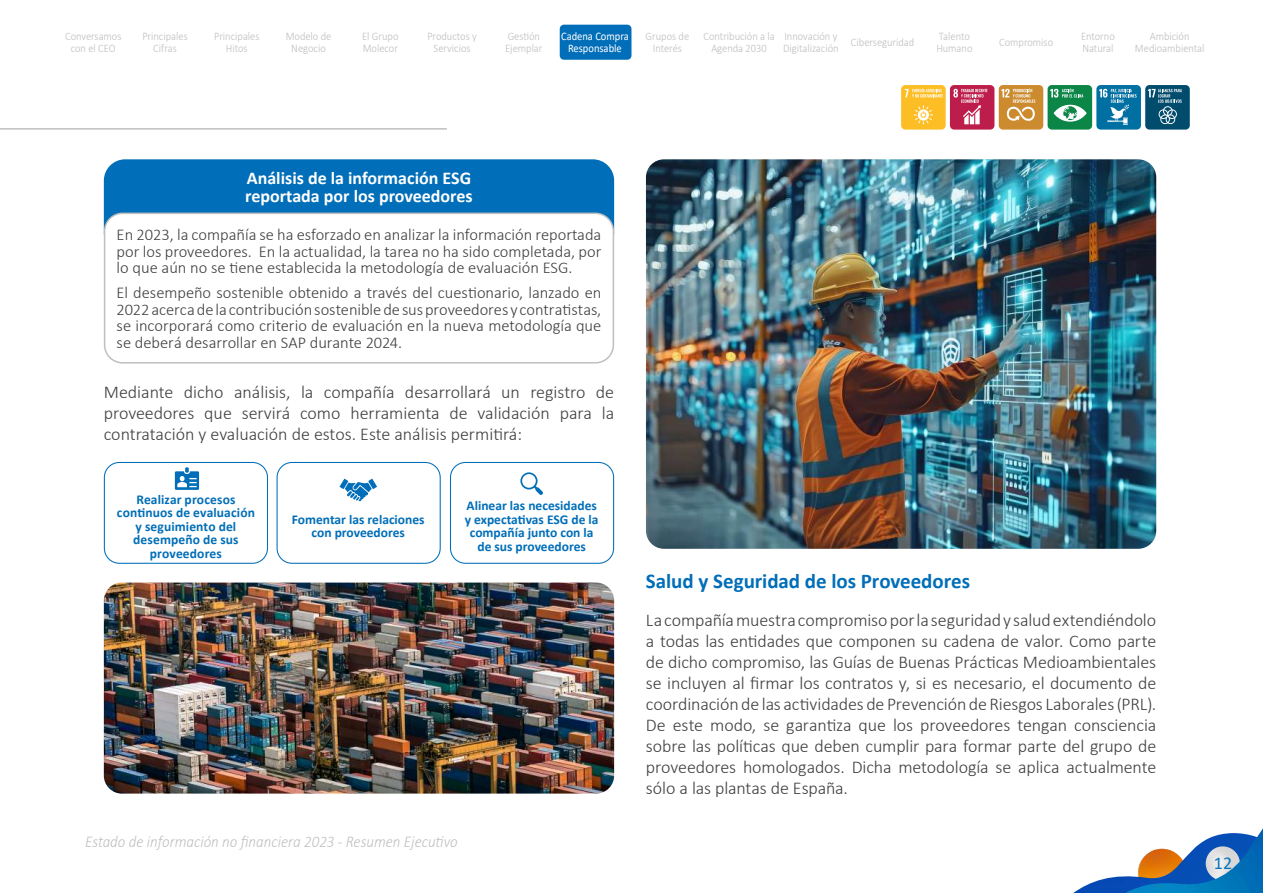
<style>
.page{position:relative;width:1263px;height:893px;background:#fff}
.page>*{position:absolute;margin:0;border:0;box-sizing:border-box;transform-origin:0 0}
.t1{font:700 21px "Calibri";color:#006eb8}
.t2{font:300 18px/21px "Calibri";letter-spacing:-.005em;color:#3e3e3f;text-align:justify}
.t3{font:700 18px/18px "Calibri";color:#fff}
.t4{font:18px "Calibri";color:#0773bb}
.t5{font:300 16.5px/16.5px "Calibri";color:#3e3e3f;text-align:justify}
.t6{font:italic 300 16.5px "Calibri";color:#bfbfbf;scale:.91 1}
.t7{font:700 13.5px/13.5px "Calibri";color:#006eb8;text-align:center}
.t8{font:300 11.55px/12px "Calibri";color:#bcbdc0;text-align:center;scale:.91 1}
.t9{font:11.55px/12px "Calibri";color:#fff;text-align:center;scale:.91 1}
</style>
<div class="page">
<hr style="left:0;top:128px;width:447px;height:2px;background:#bfbfbf">
<div style="left:901px;top:85px;width:45px;height:45px;background:#fdbe25;border-radius:4px"></div>
<svg style="left:905px;top:88px;width:38px;height:10px"></svg>
<svg style="left:914px;top:105px;width:19px;height:20px"></svg>
<div style="left:999px;top:85px;width:44px;height:45px;background:#cc8b2e;border-radius:4px"></div>
<svg style="left:1001px;top:88px;width:34px;height:33px"></svg>
<div style="left:1096px;top:85px;width:45px;height:45px;background:#0070a3;border-radius:4px"></div>
<svg style="left:1099px;top:89px;width:37px;height:36px"></svg>
<div style="left:1145px;top:85px;width:45px;height:45px;background:#014b6c;border-radius:4px"></div>
<svg style="left:1148px;top:89px;width:34px;height:35px"></svg>
<div style="left:1047px;top:85px;width:45px;height:45px;background:#0b8647;border-radius:4px"></div>
<svg style="left:1050px;top:88px;width:33px;height:10px"></svg>
<svg style="left:1053px;top:105px;width:34px;height:17px"></svg>
<div style="left:950px;top:85px;width:44px;height:45px;background:#bd1d4a;border-radius:4px"></div>
<svg style="left:953px;top:89px;width:34px;height:35px"></svg>
<div style="left:560px;top:25px;width:71px;height:35px;background:#006eb8;border-radius:4px"></div>
<div style="left:104px;top:159px;width:510px;height:95px;background:#006eb8;border-radius:21px"></div>
<div style="left:105px;top:213px;width:508px;height:150px;background:#fff;border-radius:18px"></div>
<div style="left:104px;top:213px;width:510px;height:151px;border:2px solid #bfbfbf;border-radius:18px"></div>
<div style="left:104px;top:462px;width:164px;height:102px;border:1px solid #006eb8;border-radius:15px"></div>
<div style="left:277px;top:462px;width:164px;height:102px;border:1px solid #006eb8;border-radius:15px"></div>
<div style="left:450px;top:462px;width:164px;height:102px;border:1px solid #006eb8;border-radius:15px"></div>
<svg style="left:339px;top:479px;width:38px;height:22px"></svg>
<svg style="left:520px;top:472px;width:23px;height:23px"></svg>
<svg style="left:175px;top:467px;width:24px;height:23px"></svg>
<img style="left:646px;top:159px;width:510px;height:390px">
<img style="left:104px;top:583px;width:510px;height:211px">
<img style="left:1073px;top:876px;width:47px;height:17px">
<img style="left:1120px;top:828px;width:143px;height:65px">
<p class="t8" style="left:65px;top:30px;width:63px">Conversamos con el CEO</p>
<p class="t8" style="left:142px;top:30px;width:51px">Principales<br>Cifras</p>
<p class="t8" style="left:214px;top:30px;width:51px">Principales<br>Hitos</p>
<p class="t8" style="left:286px;top:30px;width:52px">Modelo de<br>Negocio</p>
<p class="t8" style="left:362px;top:30px;width:42px;text-align:left">El Grupo<br>Molecor</p>
<p class="t8" style="left:427px;top:30px;width:56px">Productos y<br>Servicios</p>
<p class="t8" style="left:645px;top:30px;width:49px">Grupos de<br>Interés</p>
<p class="t8" style="left:703px;top:30px;width:80px">Contribución a la<br>Agenda 2030</p>
<p class="t8" style="left:783px;top:30px;width:62px;text-align:left">Innovación y<br>Digitalización</p>
<p class="t8" style="left:851px;top:36px;width:71px">Ciberseguridad</p>
<p class="t8" style="left:936px;top:30px;width:41px;text-align:left">Talento<br>Humano</p>
<p class="t8" style="left:999px;top:36px;width:61px">Compromiso</p>
<p class="t8" style="left:1081px;top:30px;width:39px;text-align:left">Entorno<br>Natural</p>
<p class="t8" style="left:1135px;top:30px;width:78px">Ambición<br>Medioambiental</p>
<p class="t8" style="left:505px;top:30px;width:43px;text-align:left">Gestión<br>Ejemplar</p>
<p class="t9" style="left:561px;top:30px;width:76px">Cadena Compra<br>Responsable</p>
<p class="t3" style="left:245px;top:169px;width:229px">Análisis de la información ESG reportada por los proveedores</p>
<p class="t5" style="left:117px;top:226px;width:486px">En 2023, la compañía se ha esforzado en analizar la información reportada por los proveedores. En la actualidad, la tarea no ha sido completada, por lo que aún no se tiene establecida la metodología de evaluación ESG.</p>
<p class="t5" style="left:117px;top:284px;width:486px">El desempeño sostenible obtenido a través del cuestionario, lanzado en 2022 acerca de la contribución sostenible de sus proveedores y contratistas, se incorporará como criterio de evaluación en la nueva metodología que se deberá desarrollar en SAP durante 2024.</p>
<p class="t2" style="left:104px;top:381px;width:512px">Mediante dicho análisis, la compañía desarrollará un registro de proveedores que servirá como herramienta de validación para la contratación y evaluación de estos. Este análisis permitirá:</p>
<p class="t7" style="left:117px;top:492px;width:140px">Realizar procesos continuos de evaluación y seguimiento del desempeño de sus proveedores</p>
<p class="t7" style="left:292px;top:512px;width:134px">Fomentar las relaciones con proveedores</p>
<p class="t7" style="left:465px;top:499px;width:135px">Alinear las necesidades y expectativas ESG de la compañía junto con la de sus proveedores</p>
<p class="t6" style="left:85px;top:831px;width:411px">Estado de información no financiera 2023 - Resumen Ejecutivo</p>
<p class="t1" style="left:646px;top:566px;width:326px">Salud y Seguridad de los Proveedores</p>
<p class="t2" style="left:646px;top:609px;width:512px">La compañía muestra compromiso por la seguridad y salud extendiéndolo a todas las entidades que componen su cadena de valor. Como parte de dicho compromiso, las Guías de Buenas Prácticas Medioambientales se incluyen al firmar los contratos y, si es necesario, el documento de coordinación de las actividades de Prevención de Riesgos Laborales (PRL).<br>De este modo, se garantiza que los proveedores tengan consciencia sobre las políticas que deben cumplir para formar parte del grupo de proveedores homologados. Dicha metodología se aplica actualmente sólo a las plantas de España.</p>
<p class="t4" style="left:1214px;top:850px;width:20px">12</p>
</div>
